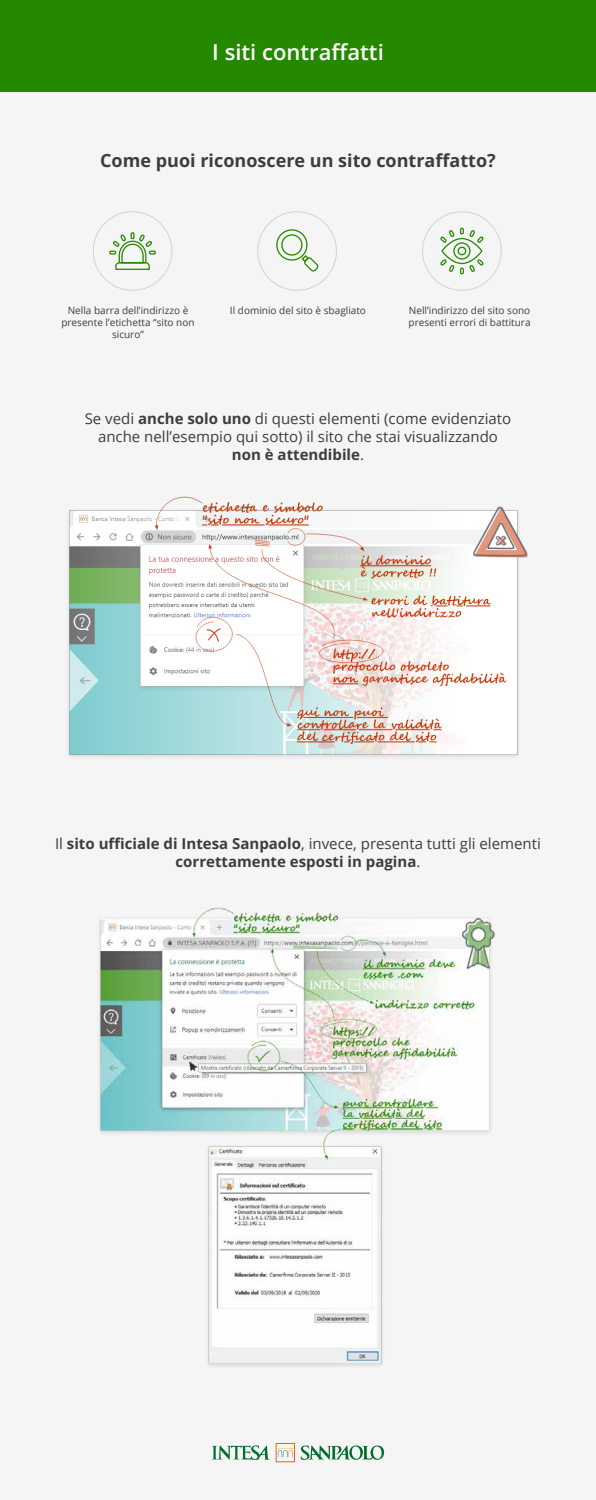
<style>
.page{position:relative;width:596px;height:1500px;background:#fff}
.page>*{position:absolute;margin:0;border:0;box-sizing:border-box;transform-origin:0 0}
.t1{font:600 22px "Open Sans";color:#fff}
.t2{font:700 18px "Open Sans";color:#3d3d3c}
.t3{font:15px/18px "Open Sans";color:#3d3d3c;text-align:center}
.t4{font:700 15px/18px "Open Sans";color:#3d3d3c;text-align:center}
.t5{font:10px/12px "Open Sans";color:#3d3d3c;text-align:center}
.s1{font-weight:700}
.s2{font-weight:400}
</style>
<div class="page">
<div style="left:0;top:0;width:595px;height:105px;background:#258900"></div>
<div style="left:0;top:92px;width:595px;height:1408px;background:#f5f5f5"></div>
<svg style="left:212px;top:1445px;width:57px;height:15px"></svg>
<svg style="left:275px;top:1443px;width:109px;height:19px"></svg>
<div style="left:93px;top:212px;width:79px;height:78px;border:1px solid #d3d3d3;border-radius:50%"></div>
<svg style="left:109px;top:232px;width:47px;height:38px"></svg>
<div style="left:257px;top:212px;width:79px;height:78px;border:1px solid #d3d3d3;border-radius:50%"></div>
<svg style="left:276px;top:229px;width:43px;height:43px"></svg>
<div style="left:422px;top:212px;width:79px;height:78px;border:1px solid #d3d3d3;border-radius:50%"></div>
<svg style="left:440px;top:228px;width:44px;height:46px"></svg>
<img style="left:68px;top:496px;width:460px;height:261px">
<img style="left:99px;top:907px;width:397px;height:459px">
<h1 class="t1" style="left:212px;top:36px;width:173px">I siti contraffatti</h1>
<h2 class="t2" style="left:100px;top:148px;width:397px">Come puoi riconoscere un sito contraffatto?</h2>
<p class="t5" style="left:61px;top:304px;width:135px">Nella barra dell’indirizzo è presente l’etichetta “sito non sicuro”</p>
<p class="t5" style="left:230px;top:304px;width:137px">Il dominio del sito è sbagliato</p>
<p class="t5" style="left:408px;top:304px;width:123px;text-align:left">Nell’indirizzo del sito sono presenti errori di battitura</p>
<h3 class="t3" style="left:85px;top:409px;width:428px">Se vedi <span class="s1">anche solo uno</span> di questi elementi (come evidenziato anche nell’esempio qui sotto) il sito che stai visualizzando <span class="s1">non è attendibile</span>.</h3>
<h3 class="t4" style="left:55px;top:834px;width:487px"><span class="s2">Il</span> sito ufficiale di Intesa Sanpaolo<span class="s2">, invece, presenta tutti gli elementi </span>correttamente esposti in pagina<span class="s2">.</span></h3>
</div>
